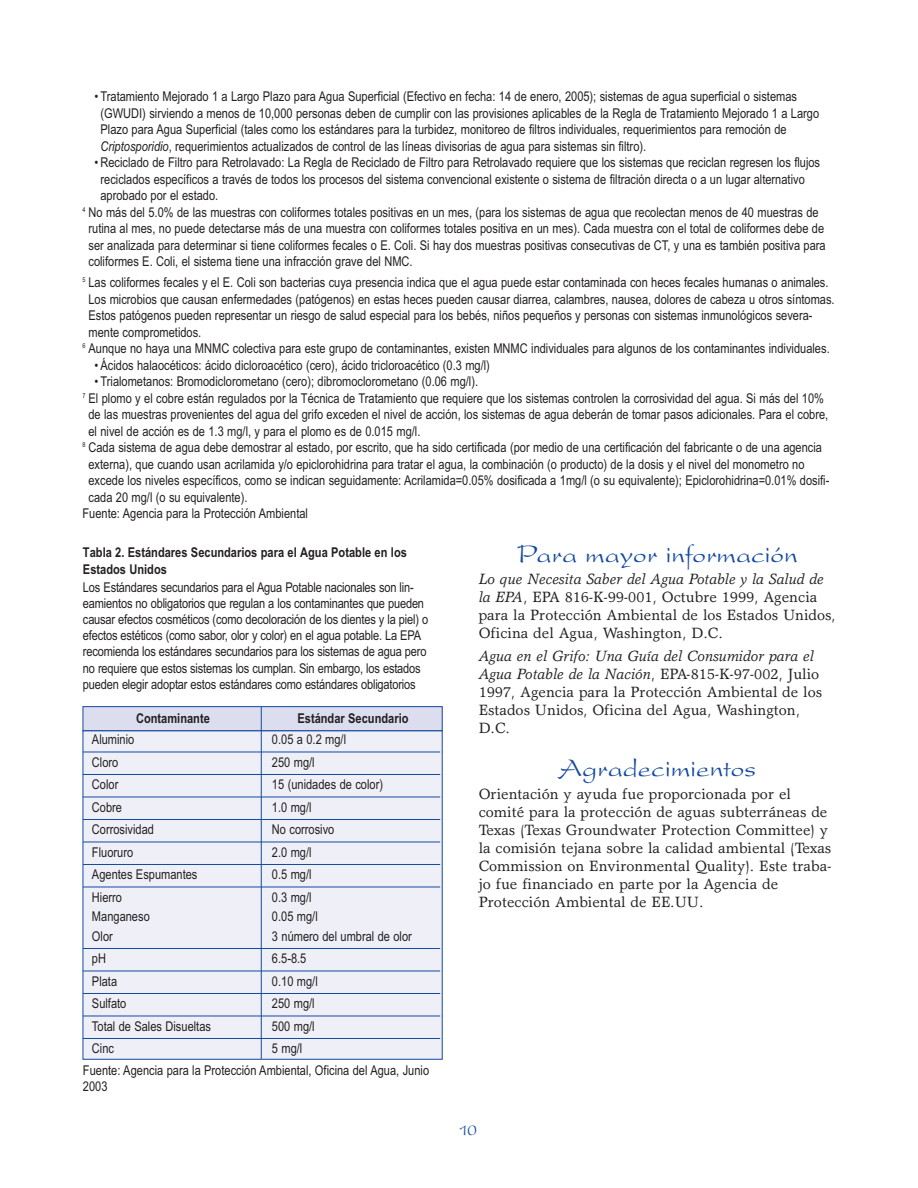
<style>
.page{position:relative;width:918px;height:1188px;background:#fff}
.page>*{position:absolute;margin:0;border:0;box-sizing:border-box;transform-origin:0 0}
.t1{font:27px "Present";color:#144aa0}
.t2{font:18px "Present";color:#144aa0}
.t3{font:15px/18px "Garth Graphic";color:#231f20}
.t4{font:13.5px/16.2px "Arial Narrow";color:#231f20}
.t5{font:700 13.5px/16.2px "Arial Narrow";color:#231f20}
.s1{font-style:italic}
</style>
<div class="page">
<div style="left:83px;top:707px;width:359px;height:24px;background:#dcdeef"></div>
<div style="left:83px;top:706px;width:360px;height:25px;border:1px solid #144aa0"></div>
<div style="left:83px;top:731px;width:359px;height:328px;background:#eff0f7"></div>
<div style="left:83px;top:730px;width:360px;height:330px;border:1px solid #144aa0"></div>
<hr style="left:83px;top:752px;width:357px;height:1px;background:#144aa0">
<hr style="left:83px;top:774px;width:357px;height:1px;background:#144aa0">
<hr style="left:83px;top:797px;width:357px;height:1px;background:#144aa0">
<hr style="left:83px;top:819px;width:357px;height:1px;background:#144aa0">
<hr style="left:83px;top:842px;width:357px;height:1px;background:#144aa0">
<hr style="left:83px;top:864px;width:357px;height:1px;background:#144aa0">
<hr style="left:83px;top:887px;width:357px;height:1px;background:#144aa0">
<hr style="left:83px;top:948px;width:357px;height:1px;background:#144aa0">
<hr style="left:83px;top:971px;width:357px;height:1px;background:#144aa0">
<hr style="left:83px;top:993px;width:357px;height:1px;background:#144aa0">
<hr style="left:83px;top:1016px;width:357px;height:1px;background:#144aa0">
<hr style="left:83px;top:1038px;width:357px;height:1px;background:#144aa0">
<hr style="left:261px;top:707px;width:1px;height:352px;background:#144aa0">
<p class="t4" style="left:100px;top:90px;width:720px;text-indent:-6px">• Tratamiento Mejorado 1 a Largo Plazo para Agua Superficial (Efectivo en fecha: 14 de enero, 2005); sistemas de agua superficial o sistemas (GWUDI) sirviendo a menos de 10,000 personas deben de cumplir con las provisiones aplicables de la Regla de Tratamiento Mejorado 1 a Largo Plazo para Agua Superficial (tales como los estándares para la turbidez, monitoreo de filtros individuales, requerimientos para remoción de <span class="s1">Criptosporidio</span>, requerimientos actualizados de control de las líneas divisorias de agua para sistemas sin filtro).</p>
<p class="t4" style="left:95px;top:156px;width:727px">• Reciclado de Filtro para Retrolavado: La Regla de Reciclado de Filtro para Retrolavado requiere que los sistemas que reciclan regresen los flujos</p>
<p class="t4" style="left:100px;top:172px;width:706px">reciclados específicos a través de todos los procesos del sistema convencional existente o sistema de filtración directa o a un lugar alternativo</p>
<p class="t4" style="left:100px;top:189px;width:119px">aprobado por el estado.</p>
<p class="t4" style="left:82px;top:205px;width:738px"><sup>4</sup> No más del 5.0% de las muestras con coliformes totales positivas en un mes, (para los sistemas de agua que recolectan menos de 40 muestras de</p>
<p class="t4" style="left:88px;top:222px;width:737px">rutina al mes, no puede detectarse más de una muestra con coliformes totales positiva en un mes). Cada muestra con el total de coliformes debe de</p>
<p class="t4" style="left:88px;top:238px;width:739px">ser analizada para determinar si tiene coliformes fecales o E. Coli. Si hay dos muestras positivas consecutivas de CT, y una es también positiva para</p>
<p class="t4" style="left:88px;top:255px;width:326px">coliformes E. Coli, el sistema tiene una infracción grave del NMC.</p>
<p class="t4" style="left:82px;top:276px;width:748px"><sup>5</sup> Las coliformes fecales y el E. Coli son bacterias cuya presencia indica que el agua puede estar contaminada con heces fecales humanas o animales.</p>
<p class="t4" style="left:88px;top:292px;width:748px">Los microbios que causan enfermedades (patógenos) en estas heces pueden causar diarrea, calambres, nausea, dolores de cabeza u otros síntomas.</p>
<p class="t4" style="left:88px;top:309px;width:726px">Estos patógenos pueden representar un riesgo de salud especial para los bebés, niños pequeños y personas con sistemas inmunológicos severa-</p>
<p class="t4" style="left:88px;top:325px;width:114px">mente comprometidos.</p>
<p class="t4" style="left:82px;top:342px;width:749px"><sup>6</sup> Aunque no haya una MNMC colectiva para este grupo de contaminantes, existen MNMC individuales para algunos de los contaminantes individuales.</p>
<p class="t4" style="left:95px;top:358px;width:397px">• Ácidos halaocéticos: ácido dicloroacético (cero), ácido tricloroacético (0.3 mg/l)</p>
<p class="t4" style="left:95px;top:375px;width:385px">• Trialometanos: Bromodiclorometano (cero); dibromoclorometano (0.06 mg/l).</p>
<p class="t4" style="left:82px;top:391px;width:743px"><sup>7</sup> El plomo y el cobre están regulados por la Técnica de Tratamiento que requiere que los sistemas controlen la corrosividad del agua. Si más del 10%</p>
<p class="t4" style="left:88px;top:408px;width:741px">de las muestras provenientes del agua del grifo exceden el nivel de acción, los sistemas de agua deberán de tomar pasos adicionales. Para el cobre,</p>
<p class="t4" style="left:88px;top:424px;width:333px">el nivel de acción es de 1.3 mg/l, y para el plomo es de 0.015 mg/l.</p>
<p class="t4" style="left:82px;top:441px;width:741px"><sup>8</sup> Cada sistema de agua debe demostrar al estado, por escrito, que ha sido certificada (por medio de una certificación del fabricante o de una agencia</p>
<p class="t4" style="left:88px;top:457px;width:718px">externa), que cuando usan acrilamida y/o epiclorohidrina para tratar el agua, la combinación (o producto) de la dosis y el nivel del monometro no</p>
<p class="t4" style="left:88px;top:474px;width:742px">excede los niveles específicos, como se indican seguidamente: Acrilamida=0.05% dosificada a 1mg/l (o su equivalente); Epiclorohidrina=0.01% dosifi-</p>
<p class="t4" style="left:88px;top:490px;width:161px">cada 20 mg/l (o su equivalente).</p>
<p class="t4" style="left:83px;top:507px;width:227px">Fuente: Agencia para la Protección Ambiental</p>
<p class="t5" style="left:83px;top:546px;width:325px">Tabla 2. Estándares Secundarios para el Agua Potable en los<br>Estados Unidos</p>
<p class="t4" style="left:83px;top:580px;width:347px">Los Estándares secundarios para el Agua Potable nacionales son lin&shy;eamientos no obligatorios que regulan a los contaminantes que pueden causar efectos cosméticos (como decoloración de los dientes y la piel) o efectos estéticos (como sabor, olor y color) en el agua potable. La EPA recomienda los estándares secundarios para los sistemas de agua pero no requiere que estos sistemas los cumplan. Sin embargo, los estados pueden elegir adoptar estos estándares como estándares obligatorios</p>
<p class="t5" style="left:136px;top:712px;width:75px">Contaminante</p>
<p class="t5" style="left:297px;top:712px;width:113px">Estándar Secundario</p>
<p class="t4" style="left:92px;top:733px;width:44px">Aluminio</p>
<p class="t4" style="left:272px;top:733px;width:76px">0.05 a 0.2 mg/l</p>
<p class="t4" style="left:92px;top:755px;width:28px">Cloro</p>
<p class="t4" style="left:272px;top:755px;width:44px">250 mg/l</p>
<p class="t4" style="left:92px;top:778px;width:28px">Color</p>
<p class="t4" style="left:272px;top:778px;width:113px">15 (unidades de color)</p>
<p class="t4" style="left:92px;top:800px;width:32px">Cobre</p>
<p class="t4" style="left:272px;top:800px;width:41px">1.0 mg/l</p>
<p class="t4" style="left:92px;top:823px;width:64px">Corrosividad</p>
<p class="t4" style="left:272px;top:823px;width:64px">No corrosivo</p>
<p class="t4" style="left:92px;top:845px;width:43px">Fluoruro</p>
<p class="t4" style="left:272px;top:845px;width:41px">2.0 mg/l</p>
<p class="t4" style="left:92px;top:868px;width:107px">Agentes Espumantes</p>
<p class="t4" style="left:272px;top:868px;width:41px">0.5 mg/l</p>
<p class="t4" style="left:92px;top:890px;width:32px">Hierro</p>
<p class="t4" style="left:272px;top:890px;width:41px">0.3 mg/l</p>
<p class="t4" style="left:92px;top:910px;width:59px">Manganeso</p>
<p class="t4" style="left:272px;top:910px;width:47px">0.05 mg/l</p>
<p class="t4" style="left:92px;top:929px;width:22px">Olor</p>
<p class="t4" style="left:272px;top:929px;width:141px">3 número del umbral de olor</p>
<p class="t4" style="left:92px;top:952px;width:16px">pH</p>
<p class="t4" style="left:272px;top:952px;width:36px">6.5-8.5</p>
<p class="t4" style="left:92px;top:974px;width:27px">Plata</p>
<p class="t4" style="left:272px;top:974px;width:47px">0.10 mg/l</p>
<p class="t4" style="left:92px;top:997px;width:36px">Sulfato</p>
<p class="t4" style="left:272px;top:997px;width:44px">250 mg/l</p>
<p class="t4" style="left:92px;top:1019px;width:121px">Total de Sales Disueltas</p>
<p class="t4" style="left:272px;top:1019px;width:44px">500 mg/l</p>
<p class="t4" style="left:92px;top:1042px;width:24px">Cinc</p>
<p class="t4" style="left:83px;top:1039px;width:348px;line-height:21.6px;text-indent:189px">5 mg/l<br>Fuente: Agencia para la Protección Ambiental, Oficina del Agua, Junio</p>
<p class="t4" style="left:83px;top:1080px;width:26px">2003</p>
<h1 class="t1" style="left:517px;top:544px;width:282px">Para mayor información</h1>
<p class="t3" style="left:479px;top:572px;width:358px"><span class="s1">Lo que Necesita Saber del Agua Potable y la Salud de la EPA</span>, EPA 816-K-99-001, Octubre 1999, Agencia para la Protección Ambiental de los Estados Unidos, Oficina del Agua, Washington, D.C.</p>
<p class="t3" style="left:479px;top:648px;width:345px"><span class="s1">Agua en el Grifo: Una Guía del Consumidor para el Agua Potable de la Nación</span>, EPA-815-K-97-002, Julio 1997, Agencia para la Protección Ambiental de los Estados Unidos, Oficina del Agua, Washington, D.C.</p>
<h1 class="t1" style="left:558px;top:758px;width:199px">Agradecimientos</h1>
<p class="t3" style="left:479px;top:786px;width:354px">Orientación y ayuda fue proporcionada por el comité para la protección de aguas subterráneas de Texas (Texas Groundwater Protection Committee) y la comisión tejana sobre la calidad ambiental (Texas Commission on Environmental Quality). Este traba&shy;jo fue financiado en parte por la Agencia de Protección Ambiental de EE.UU.</p>
<h2 class="t2" style="left:458px;top:1122px;width:21px">10</h2>
</div>
